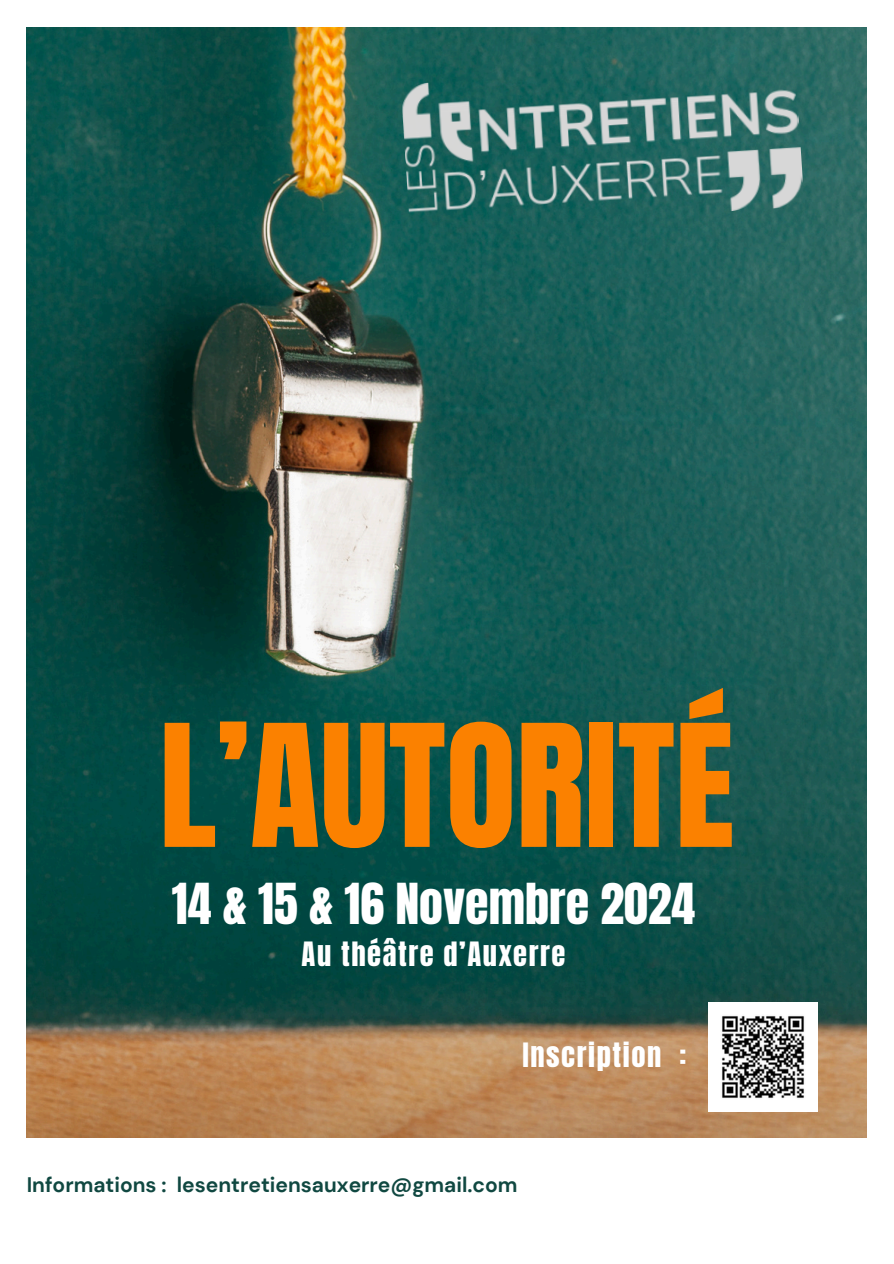
<style>
.page{position:relative;width:894px;height:1264px;background:#fff}
.page>*{position:absolute;margin:0;border:0;box-sizing:border-box;transform-origin:0 0}
.t1{font:144.3px "Anton";color:#fb8100}
.t2{font:48px "Anton";color:#fff}
.t3{font:28.5px "Anton";letter-spacing:.055em;color:#fff}
.t4{font:700 21px "DM Sans";color:#104841}
</style>
<div class="page">
<img style="left:27px;top:28px;width:839px;height:1109px">
<img style="left:400px;top:59px;width:404px;height:173px">
<img style="left:708px;top:1002px;width:109px;height:109px">
<h2 class="t1" style="left:159px;top:682px;width:576px">L’AUTORITÉ</h2>
<h3 class="t2" style="left:172px;top:868px;width:525px">14 &amp; 15 &amp; 16 Novembre 2024</h3>
<h3 class="t3" style="left:301px;top:933px;width:265px">Au théâtre d’Auxerre</h3>
<p class="t3" style="left:522px;top:1034px;width:165px">Inscription :</p>
<p class="t4" style="left:27px;top:1170px;width:492px">Informations : lesentretiensauxerre@gmail.com</p>
</div>
